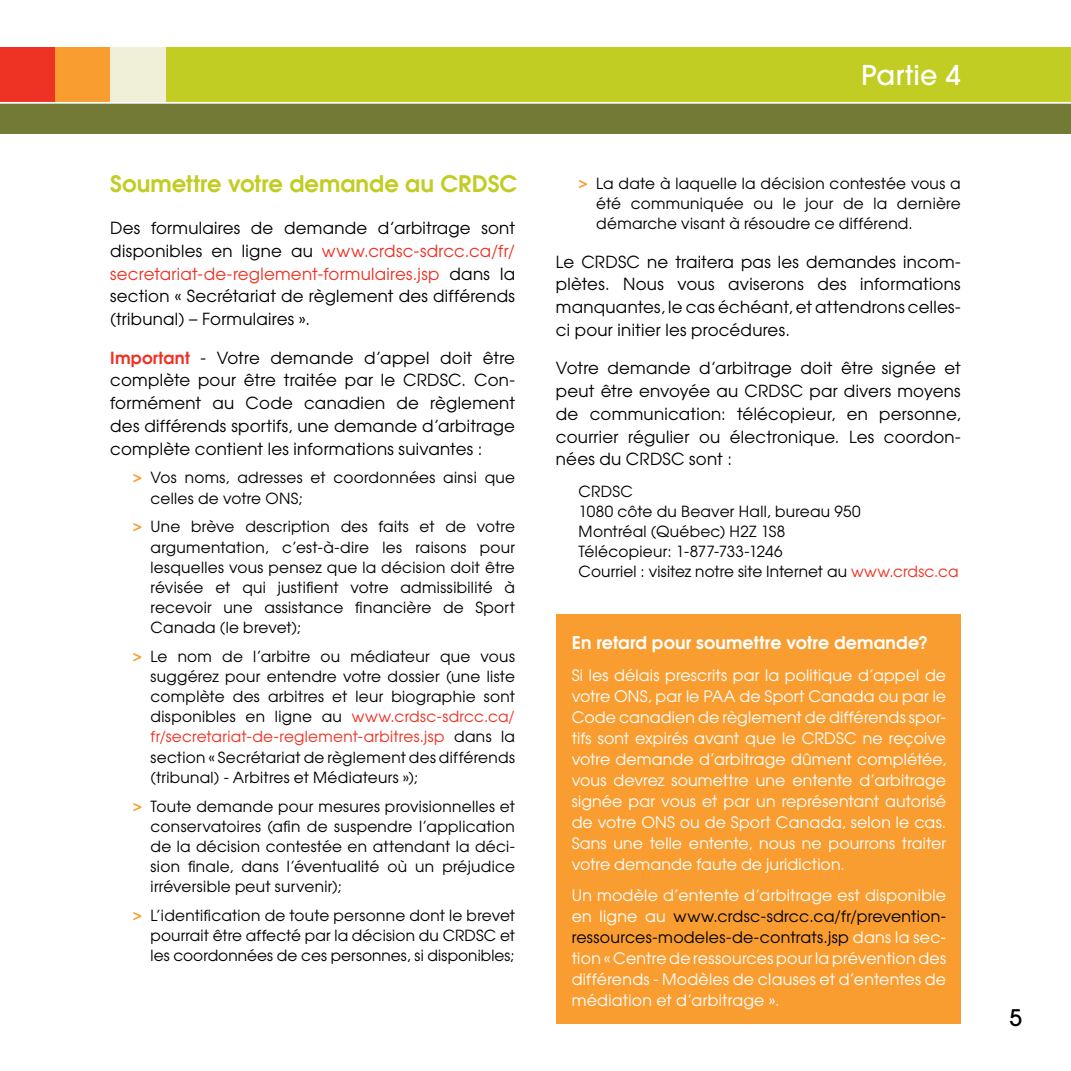
<style>
.page{position:relative;width:1071px;height:1071px;background:#fff}
.page>*{position:absolute;margin:0;border:0;box-sizing:border-box;transform-origin:0 0}
.t1{font:500 27.12px "Avant Garde";letter-spacing:.015em;color:#fff}
.t2{font:600 22.75px "Avant Garde";color:#c2cd23}
.t3{font:500 22.75px "Avant Garde";color:#000}
.t4{font:600 17.5px "Avant Garde";letter-spacing:.005em;color:#fff}
.t5{font:16.62px/22.8px "Avant Garde";letter-spacing:.015em;color:#000;text-align:justify}
.t6{font:15.75px/21px "Avant Garde";letter-spacing:.015em;color:#fff;text-align:justify}
.t7{font:15.4px/20.1px "Avant Garde";letter-spacing:.015em;color:#000;text-align:justify}
.s1{color:#ee3224}
.s2{font-weight:600;color:#ee3224}
.s3{font-weight:600;color:#f99d31}
.s4{color:#000}
</style>
<div class="page">
<div style="left:556px;top:614px;width:405px;height:410px;background:#f99d31"></div>
<div style="left:0;top:47px;width:1071px;height:55px;background:#c2cd23"></div>
<div style="left:0;top:102px;width:1071px;height:32px;background:#737a35"></div>
<div style="left:0;top:47px;width:55px;height:55px;background:#ee3224"></div>
<div style="left:55px;top:47px;width:55px;height:55px;background:#f99d31"></div>
<div style="left:110px;top:47px;width:55px;height:55px;background:#f0f0d9"></div>
<hr style="left:0;top:102px;width:1071px;height:2px;background:#fff">
<h2 class="t2" style="left:110px;top:168px;width:409px">Soumettre votre demande au CRDSC</h2>
<p class="t5" style="left:110px;top:216px;width:406px">Des formulaires de demande d’arbitrage sont disponibles en ligne au <span class="s1">www.crdsc-sdrcc.ca/fr/ secretariat-de-reglement-formulaires.jsp</span> dans la section « Secrétariat de règlement des différends (tribunal) – Formulaires ».</p>
<p class="t5" style="left:110px;top:346px;width:406px"><span class="s2">Important</span> - Votre demande d’appel doit être complète pour être traitée par le CRDSC. Con&shy;formément au Code canadien de règlement des différends sportifs, une demande d’arbitrage complète contient les informations suivantes :</p>
<p class="t7" style="left:151px;top:467px;width:366px;text-indent:-18px"><span class="s3">&gt;</span> Vos noms, adresses et coordonnées ainsi que celles de votre ONS;</p>
<p class="t7" style="left:151px;top:516px;width:366px;text-indent:-18px"><span class="s3">&gt;</span> Une brève description des faits et de votre argumentation, c’est-à-dire les raisons pour lesquelles vous pensez que la décision doit être révisée et qui justifient votre admissibilité à recevoir une assistance financière de Sport Canada (le brevet);</p>
<p class="t7" style="left:151px;top:646px;width:366px;text-indent:-18px"><span class="s3">&gt;</span> Le nom de l’arbitre ou médiateur que vous suggérez pour entendre votre dossier (une liste complète des arbitres et leur biographie sont disponibles en ligne au <span class="s1">www.crdsc-sdrcc.ca/ fr/secretariat-de-reglement-arbitres.jsp</span> dans la section « Secrétariat de règlement des différends (tribunal) - Arbitres et Médiateurs »);</p>
<p class="t7" style="left:151px;top:796px;width:366px;text-indent:-18px"><span class="s3">&gt;</span> Toute demande pour mesures provisionnelles et conservatoires (afin de suspendre l’application de la décision contestée en attendant la déci&shy;sion finale, dans l’éventualité où un préjudice irréversible peut survenir);</p>
<p class="t7" style="left:151px;top:905px;width:366px;text-indent:-18px"><span class="s3">&gt;</span> L’identification de toute personne dont le brevet pourrait être affecté par la décision du CRDSC et les coordonnées de ces personnes, si disponibles;</p>
<h1 class="t1" style="left:861px;top:59px;width:101px">Partie 4</h1>
<p class="t7" style="left:596px;top:173px;width:366px;text-indent:-18px"><span class="s3">&gt;</span> La date à laquelle la décision contestée vous a été communiquée ou le jour de la dernière démarche visant à résoudre ce différend.</p>
<p class="t5" style="left:556px;top:250px;width:406px">Le CRDSC ne traitera pas les demandes incom&shy;plètes. Nous vous aviserons des informations manquantes, le cas échéant, et attendrons celles&shy;ci pour initier les procédures.</p>
<p class="t5" style="left:556px;top:357px;width:406px">Votre demande d’arbitrage doit être signée et peut être envoyée au CRDSC par divers moyens de communication: télécopieur, en personne, courrier régulier ou électronique. Les coordon&shy;nées du CRDSC sont :</p>
<p class="t7" style="left:579px;top:481px;width:381px;text-align:left">CRDSC<br>1080 côte du Beaver Hall, bureau 950<br>Montréal (Québec) H2Z 1S8<br>Télécopieur: 1-877-733-1246<br>Courriel : visitez notre site Internet au <span class="s1">www.crdsc.ca</span></p>
<p class="t4" style="left:572px;top:631px;width:358px">En retard pour soumettre votre demande?</p>
<p class="t6" style="left:572px;top:664px;width:376px">Si les délais prescrits par la politique d’appel de votre ONS, par le PAA de Sport Canada ou par le Code canadien de règlement de différends spor&shy;tifs sont expirés avant que le CRDSC ne reçoive votre demande d’arbitrage dûment complétée, vous devrez soumettre une entente d’arbitrage signée par vous et par un représentant autorisé de votre ONS ou de Sport Canada, selon le cas.<br>Sans une telle entente, nous ne pourrons traiter votre demande faute de juridiction.</p>
<p class="t6" style="left:572px;top:885px;width:376px">Un modèle d’entente d’arbitrage est disponible en ligne au <span class="s4">www.crdsc-sdrcc.ca/fr/prevention&shy;ressources-modeles-de-contrats.jsp</span> dans la sec&shy;tion « Centre de ressources pour la prévention des différends - Modèles de clauses et d’ententes de médiation et d’arbitrage ».</p>
<h2 class="t3" style="left:1010px;top:1004px;width:14px">5</h2>
</div>
